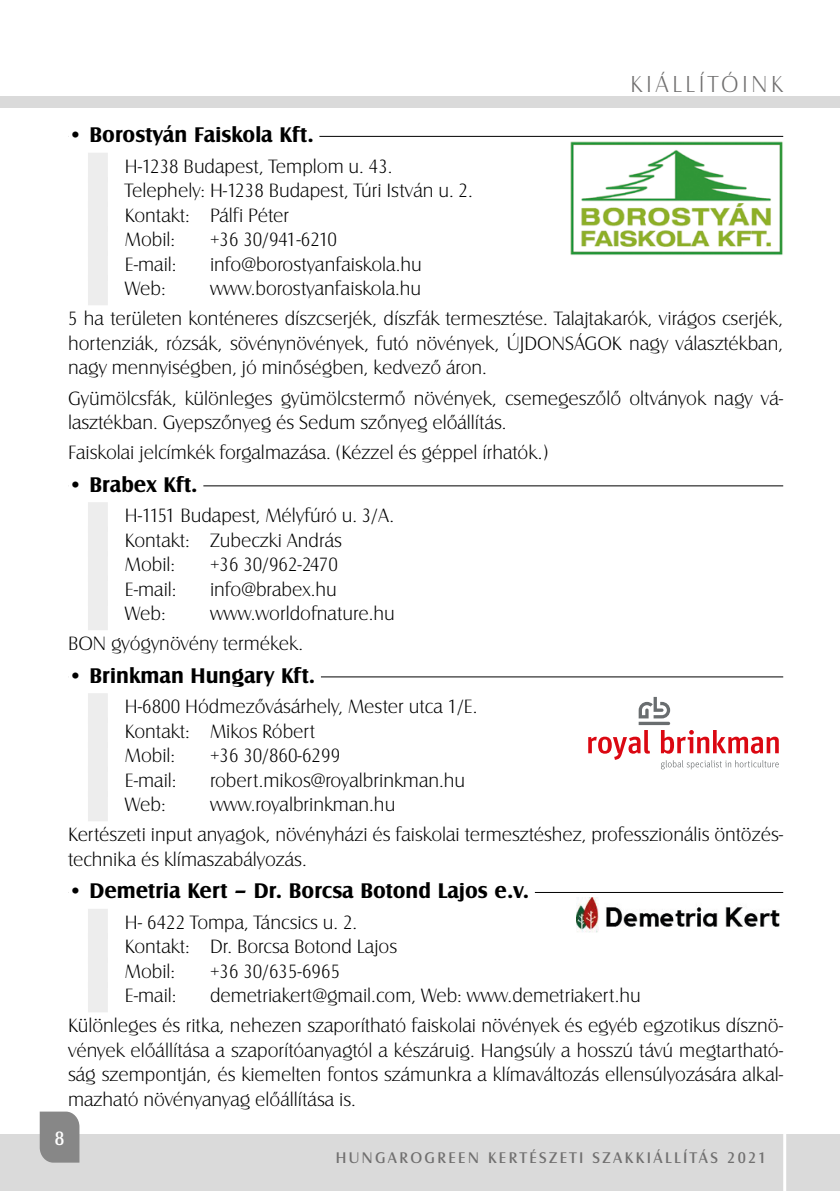
<style>
.page{position:relative;width:840px;height:1191px;background:#fff}
.page>*{position:absolute;margin:0;border:0;box-sizing:border-box;transform-origin:0 0}
.t1{font:24px "Castle Ligh";letter-spacing:.15em;color:#706f6f}
.t2{font:700 22px "Castle";color:#000}
.t3{font:20px/24.6px "Castle Ligh";color:#000}
.t4{font:20px "Castle";color:#fff}
.t5{font:16px "Castle";letter-spacing:.15em;color:#706f6f}
</style>
<div class="page">
<hr style="left:839px;top:1134px;width:1px;height:57px;background:#dadada">
<div style="left:0;top:1134px;width:839px;height:57px;background:#dadada"></div>
<div style="left:0;top:96px;width:839px;height:12px;background:#dadada"></div>
<svg style="left:839px;top:96px;width:1px;height:12px"></svg>
<hr style="left:782px;top:1133px;width:3px;height:58px;background:#fff">
<div style="left:40px;top:1111px;width:39px;height:51px;background:#878787"></div>
<hr style="left:68px;top:136px;width:714px;height:1px;background:#000">
<div style="left:68px;top:131px;width:251px;height:10px;background:#fff"></div>
<div style="left:88px;top:153px;width:20px;height:30px;background:#ededed"></div>
<div style="left:88px;top:177px;width:20px;height:30px;background:#ededed"></div>
<div style="left:88px;top:202px;width:20px;height:30px;background:#ededed"></div>
<div style="left:88px;top:226px;width:20px;height:30px;background:#ededed"></div>
<div style="left:88px;top:251px;width:20px;height:30px;background:#ededed"></div>
<div style="left:88px;top:275px;width:20px;height:30px;background:#ededed"></div>
<hr style="left:68px;top:485px;width:714px;height:1px;background:#000">
<div style="left:68px;top:480px;width:135px;height:10px;background:#fff"></div>
<div style="left:88px;top:502px;width:20px;height:30px;background:#ededed"></div>
<div style="left:88px;top:527px;width:20px;height:30px;background:#ededed"></div>
<div style="left:88px;top:551px;width:20px;height:30px;background:#ededed"></div>
<div style="left:88px;top:576px;width:20px;height:30px;background:#ededed"></div>
<div style="left:88px;top:600px;width:20px;height:30px;background:#ededed"></div>
<hr style="left:68px;top:676px;width:714px;height:1px;background:#000">
<div style="left:68px;top:671px;width:253px;height:10px;background:#fff"></div>
<div style="left:88px;top:693px;width:20px;height:30px;background:#ededed"></div>
<div style="left:88px;top:717px;width:20px;height:30px;background:#ededed"></div>
<div style="left:88px;top:742px;width:20px;height:30px;background:#ededed"></div>
<div style="left:88px;top:766px;width:20px;height:30px;background:#ededed"></div>
<div style="left:88px;top:791px;width:20px;height:30px;background:#ededed"></div>
<hr style="left:68px;top:892px;width:714px;height:1px;background:#000">
<div style="left:68px;top:887px;width:466px;height:10px;background:#fff"></div>
<div style="left:88px;top:908px;width:20px;height:30px;background:#ededed"></div>
<div style="left:88px;top:933px;width:20px;height:30px;background:#ededed"></div>
<div style="left:88px;top:957px;width:20px;height:30px;background:#ededed"></div>
<div style="left:88px;top:982px;width:20px;height:30px;background:#ededed"></div>
<img style="left:570px;top:141px;width:212px;height:114px">
<svg style="left:588px;top:697px;width:190px;height:72px"></svg>
<img style="left:576px;top:897px;width:202px;height:36px">
<p class="t2" style="left:68px;top:122px;width:247px">• Borostyán Faiskola Kft.</p>
<p class="t3" style="left:125px;top:153px;width:349px">H-1238 Budapest, Templom u. 43.<br>Telephely: H-1238 Budapest, Túri István u. 2.<br>Kontakt: Pálfi Péter<br>Mobil:</p>
<p class="t3" style="left:210px;top:227px;width:128px">+36 30/941-6210</p>
<p class="t1" style="left:630px;top:71px;width:154px">KIÁLLÍTÓINK</p>
<p class="t3" style="left:125px;top:251px;width:53px">E-mail:</p>
<p class="t3" style="left:210px;top:251px;width:213px">info@borostyanfaiskola.hu</p>
<p class="t3" style="left:125px;top:276px;width:42px">Web:</p>
<p class="t3" style="left:68px;top:273px;width:716px;line-height:30.2px;text-indent:142px">www.borostyanfaiskola.hu<br>5 ha területen konténeres díszcserjék, díszfák termesztése. Talajtakarók, virágos cserjék,</p>
<p class="t3" style="left:68px;top:331px;width:716px">hortenziák, rózsák, sövénynövények, futó növények, ÚJDONSÁGOK nagy választékban, nagy mennyiségben, jó minôségben, kedvezô áron.</p>
<p class="t3" style="left:68px;top:385px;width:716px">Gyümölcsfák, különleges gyümölcstermô növények, csemegeszôlô oltványok nagy vá&shy;lasztékban. Gyepszônyeg és Sedum szônyeg elôállítás.</p>
<p class="t3" style="left:68px;top:440px;width:481px">Faiskolai jelcímkék forgalmazása. (Kézzel és géppel írhatók.)</p>
<p class="t2" style="left:68px;top:472px;width:131px">• Brabex Kft.</p>
<p class="t3" style="left:125px;top:503px;width:270px">H-1151 Budapest, Mélyfúró u. 3/A.<br>Kontakt: Zubeczki András<br>Mobil:</p>
<p class="t3" style="left:210px;top:552px;width:129px">+36 30/962-2470</p>
<p class="t3" style="left:125px;top:576px;width:53px">E-mail:</p>
<p class="t3" style="left:210px;top:576px;width:128px">info@brabex.hu</p>
<p class="t3" style="left:125px;top:601px;width:42px">Web:</p>
<p class="t3" style="left:68px;top:598px;width:328px;line-height:30.2px;text-indent:142px">www.worldofnature.hu<br>BON gyógynövény termékek.</p>
<p class="t2" style="left:68px;top:663px;width:248px">• Brinkman Hungary Kft.</p>
<p class="t3" style="left:125px;top:694px;width:354px">H-6800 Hódmezôvásárhely, Mester utca 1/E.<br>Kontakt: Mikos Róbert<br>Mobil:</p>
<p class="t3" style="left:210px;top:743px;width:132px">+36 30/860-6299</p>
<p class="t3" style="left:125px;top:767px;width:53px">E-mail:</p>
<p class="t3" style="left:210px;top:767px;width:256px">robert.mikos@royalbrinkman.hu</p>
<p class="t3" style="left:125px;top:792px;width:42px">Web:</p>
<p class="t3" style="left:68px;top:789px;width:716px;line-height:30.2px;text-indent:142px">www.royalbrinkman.hu<br>Kertészeti input anyagok, növényházi és faiskolai termesztéshez, professzionális öntözés-</p>
<p class="t3" style="left:68px;top:846px;width:240px">technika és klímaszabályozás.</p>
<p class="t2" style="left:68px;top:878px;width:462px">• Demetria Kert – Dr. Borcsa Botond Lajos e.v.</p>
<p class="t3" style="left:125px;top:909px;width:274px">H- 6422 Tompa, Táncsics u. 2.<br>Kontakt: Dr. Borcsa Botond Lajos<br>Mobil:</p>
<p class="t3" style="left:210px;top:958px;width:132px">+36 30/635-6965</p>
<p class="t3" style="left:68px;top:980px;width:716px;line-height:30.2px;text-align:center">demetriakert@gmail.com, Web: www.demetriakert.hu<br>Különleges és ritka, nehezen szaporítható faiskolai növények és egyéb egzotikus dísznö-</p>
<p class="t3" style="left:68px;top:1038px;width:716px;text-align:justify">vények elôállítása a szaporítóanyagtól a készáruig. Hangsúly a hosszú távú megtartható&shy;ság szempontján, és kiemelten fontos számunkra a klímaváltozás ellensúlyozására alkal&shy;mazható növényanyag elôállítása is.</p>
<p class="t3" style="left:125px;top:983px;width:53px">E-mail:</p>
<p class="t4" style="left:54px;top:1127px;width:12px">8</p>
<p class="t5" style="left:335px;top:1148px;width:431px">HUNGAROGREEN KERTÉSZETI SZAKKIÁLLÍTÁS 2021</p>
</div>
